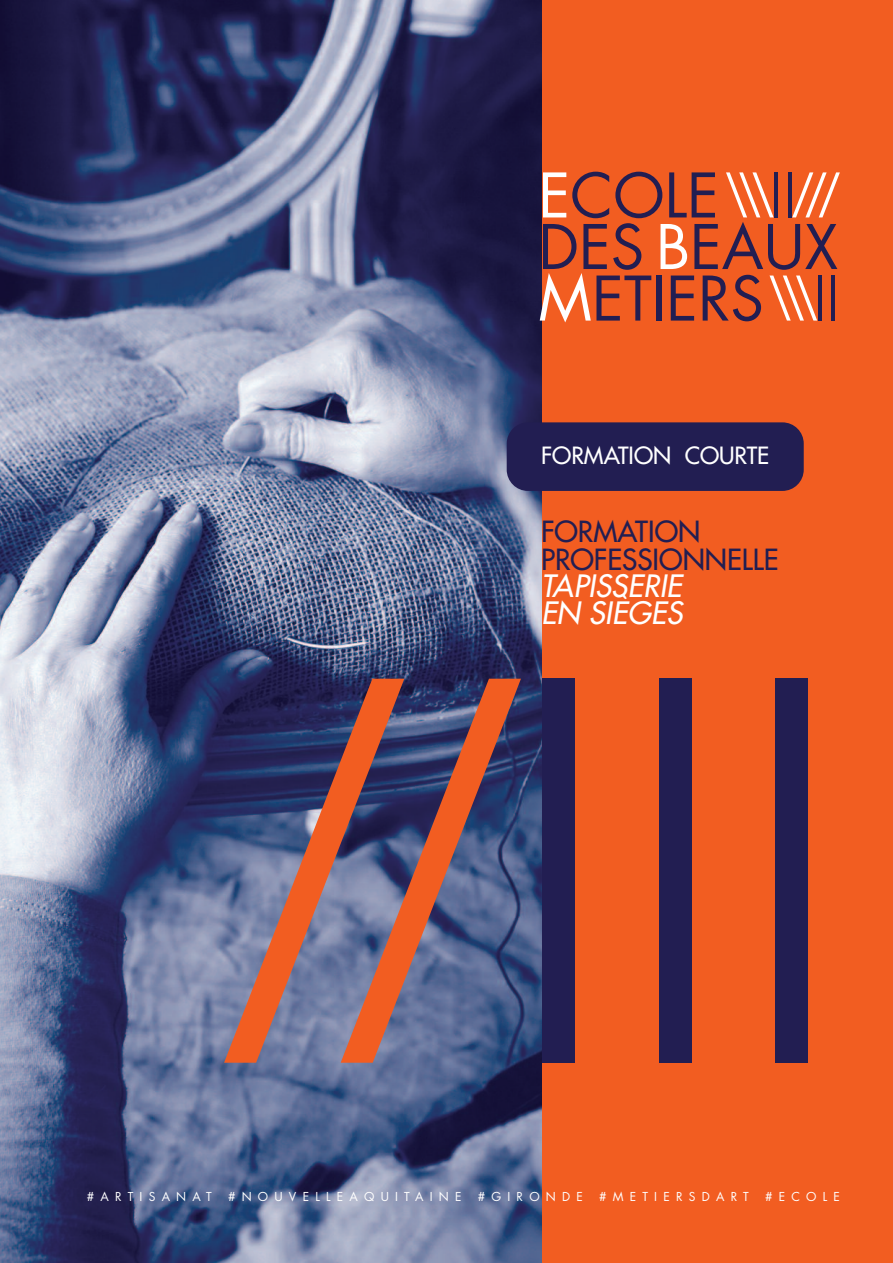
<style>
.page{position:relative;width:893px;height:1263px;background:#fff}
.page>*{position:absolute;margin:0;border:0;box-sizing:border-box;transform-origin:0 0}
.t1{font:italic 30px/26.8px "Futura";color:#fff}
.t2{font:28.35px/28px "Futura";color:#221e52}
.t3{font:23.1px "Futura";color:#fff}
.t4{font:12px "Futura";letter-spacing:.52em;color:#fff}
</style>
<div class="page">
<img style="left:0;top:0;width:543px;height:1263px">
<div style="left:543px;top:0;width:350px;height:1263px;background:#f25d21"></div>
<svg style="left:540px;top:172px;width:300px;height:150px"></svg>
<div style="left:776px;top:679px;width:32px;height:384px;background:#221e52"></div>
<div style="left:659px;top:679px;width:32px;height:384px;background:#221e52"></div>
<div style="left:542px;top:679px;width:32px;height:384px;background:#221e52"></div>
<svg style="left:404px;top:679px;width:117px;height:384px;background:#655770"></svg>
<svg style="left:224px;top:679px;width:180px;height:384px;background:#755b6d"></svg>
<div style="left:507px;top:422px;width:297px;height:69px;background:#221e52;border-radius:21px"></div>
<h3 class="t3" style="left:541px;top:443px;width:230px">FORMATION COURTE</h3>
<h2 class="t2" style="left:541px;top:520px;width:239px">FORMATION<br>PROFESSIONNELLE</h2>
<h1 class="t1" style="left:541px;top:575px;width:143px">TAPISSERIE<br>EN SIÈGES</h1>
<p class="t4" style="left:87px;top:1191px;width:126px">#ARTISANAT</p>
<p class="t4" style="left:228px;top:1191px;width:235px">#NOUVELLEAQUITAINE</p>
<p class="t4" style="left:478px;top:1191px;width:107px">#GIRONDE</p>
<p class="t4" style="left:599px;top:1191px;width:151px">#METIERSDART</p>
<p class="t4" style="left:765px;top:1191px;width:76px">#ECOLE</p>
</div>
